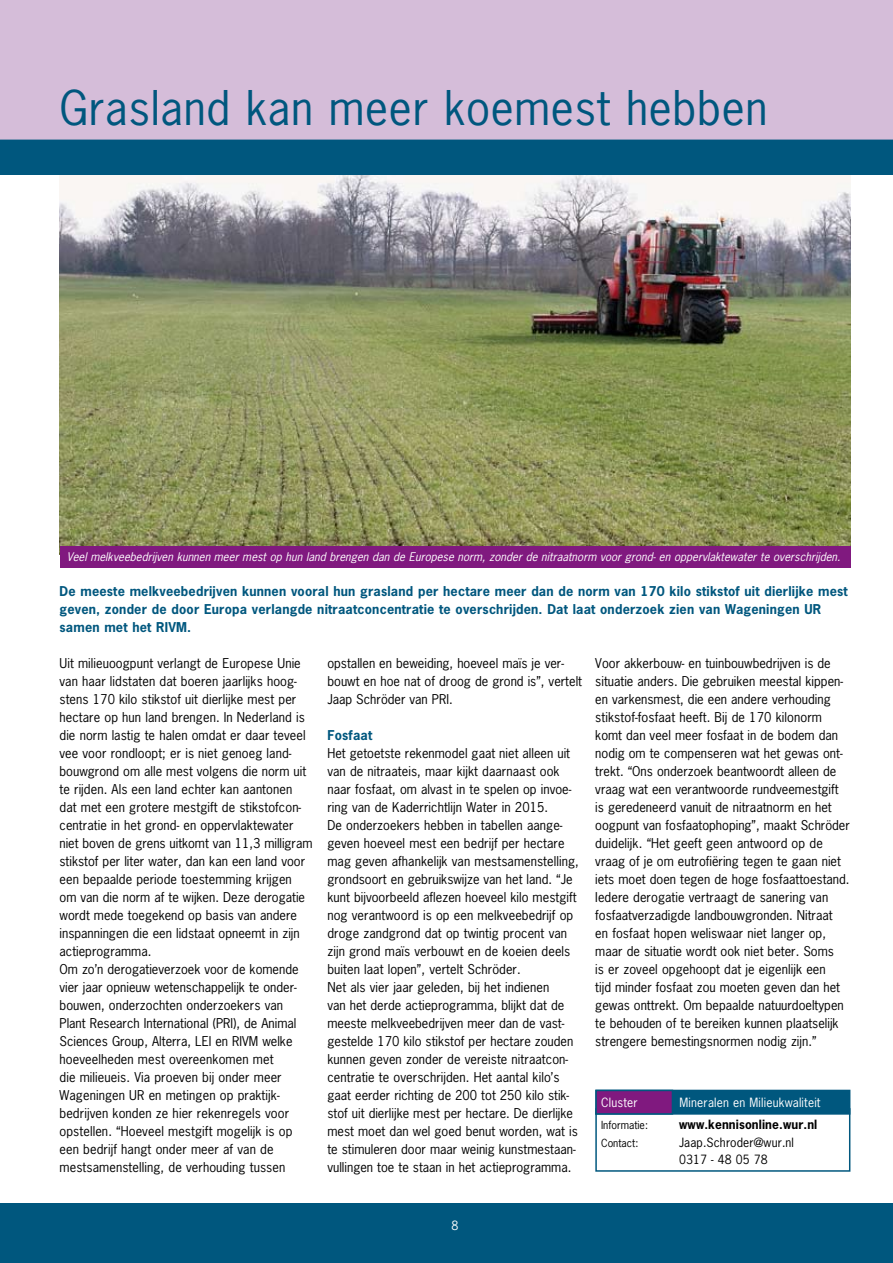
<style>
.page{position:relative;width:893px;height:1263px;background:#fff}
.page>*{position:absolute;margin:0;border:0;box-sizing:border-box;transform-origin:0 0}
.t1{font:45px "News Gothic Std";letter-spacing:.015em;color:#00577e}
.t2{font:12.75px/18px "News Gothic Std";color:#000}
.t3{font:700 12.75px/18px "News Gothic Std";letter-spacing:.015em;color:#00577e}
.t4{font:12px "News Gothic Std";letter-spacing:.015em;color:#fff}
.t5{font:12px/17.2px "News Gothic Std";letter-spacing:.01em;color:#000}
.t6{font:700 12px "News Gothic Std";letter-spacing:.01em;color:#000}
.t7{font:italic 11.25px "News Gothic Std";color:#fff}
.t8{font:10.5px "News Gothic Std";color:#000}
</style>
<div class="page">
<img style="left:60px;top:174px;width:790px;height:373px">
<div style="left:0;top:0;width:893px;height:140px;background:#d5bdd9"></div>
<div style="left:0;top:1203px;width:893px;height:60px;background:#00577e"></div>
<div style="left:0;top:140px;width:893px;height:34px;background:#00577e"></div>
<div style="left:595px;top:1108px;width:255px;height:64px;border:2px solid #00577e"></div>
<div style="left:596px;top:1090px;width:254px;height:24px;background:#00577e"></div>
<div style="left:595px;top:1090px;width:255px;height:25px;border:2px solid #00577e"></div>
<div style="left:596px;top:1090px;width:76px;height:24px;background:#80197f"></div>
<div style="left:595px;top:1090px;width:78px;height:25px;border:2px solid #00577e"></div>
<div style="left:60px;top:547px;width:790px;height:21px;background:#80197f"></div>
<h1 class="t1" style="left:60px;top:79px;width:709px">Grasland kan meer koemest hebben</h1>
<p class="t7" style="left:67px;top:549px;width:778px">Veel melkveebedrijven kunnen meer mest op hun land brengen dan de Europese norm, zonder de nitraatnorm voor grond- en oppervlaktewater te overschrijden.</p>
<p class="t3" style="left:60px;top:582px;width:790px">De meeste melkveebedrijven kunnen vooral hun grasland per hectare meer dan de norm van 170 kilo stikstof uit dierlijke mest geven, zonder de door Europa verlangde nitraatconcentratie te overschrijden. Dat laat onderzoek zien van Wageningen UR samen met het RIVM.</p>
<p class="t2" style="left:595px;top:654px;width:256px">Voor akkerbouw- en tuinbouwbedrijven is de situatie anders. Die gebruiken meestal kippen&shy;en varkensmest, die een andere verhouding stikstof-fosfaat heeft. Bij de 170 kilonorm komt dan veel meer fosfaat in de bodem dan nodig om te compenseren wat het gewas ont&shy;trekt. “Ons onderzoek beantwoordt alleen de vraag wat een verantwoorde rundveemestgift is geredeneerd vanuit de nitraatnorm en het oogpunt van fosfaatophoping”, maakt Schröder duidelijk. “Het geeft geen antwoord op de vraag of je om eutrofiëring tegen te gaan niet iets moet doen tegen de hoge fosfaattoestand.<br>Iedere derogatie vertraagt de sanering van fosfaatverzadigde landbouwgronden. Nitraat<br>en fosfaat hopen weliswaar niet langer op, maar de situatie wordt ook niet beter. Soms<br>is er zoveel opgehoopt dat je eigenlijk een<br>tijd minder fosfaat zou moeten geven dan het gewas onttrekt. Om bepaalde natuurdoeltypen te behouden of te bereiken kunnen plaatselijk strengere bemestingsnormen nodig zijn.”</p>
<p class="t2" style="left:60px;top:654px;width:254px">Uit milieuoogpunt verlangt de Europese Unie van haar lidstaten dat boeren jaarlijks hoog&shy;stens 170 kilo stikstof uit dierlijke mest per hectare op hun land brengen. In Nederland is die norm lastig te halen omdat er daar teveel vee voor rondloopt; er is niet genoeg land&shy;bouwgrond om alle mest volgens die norm uit te rijden. Als een land echter kan aantonen dat met een grotere mestgift de stikstofcon&shy;centratie in het grond- en oppervlaktewater niet boven de grens uitkomt van 11,3 milligram stikstof per liter water, dan kan een land voor een bepaalde periode toestemming krijgen<br>om van die norm af te wijken. Deze derogatie wordt mede toegekend op basis van andere inspanningen die een lidstaat opneemt in zijn actieprogramma.<br>Om zo’n derogatieverzoek voor de komende vier jaar opnieuw wetenschappelijk te onder&shy;bouwen, onderzochten onderzoekers van Plant Research International (PRI), de Animal Sciences Group, Alterra, LEI en RIVM welke hoeveelheden mest overeenkomen met<br>die milieueis. Via proeven bij onder meer Wageningen UR en metingen op praktijk&shy;bedrijven konden ze hier rekenregels voor opstellen. “Hoeveel mestgift mogelijk is op een bedrijf hangt onder meer af van de mestsamenstelling, de verhouding tussen</p>
<p class="t2" style="left:327px;top:654px;width:256px">opstallen en beweiding, hoeveel maïs je ver&shy;bouwt en hoe nat of droog de grond is”, vertelt<br>Jaap Schröder van PRI.</p>
<p class="t3" style="left:327px;top:726px;width:46px">Fosfaat</p>
<p class="t2" style="left:327px;top:744px;width:253px">Het getoetste rekenmodel gaat niet alleen uit van de nitraateis, maar kijkt daarnaast ook naar fosfaat, om alvast in te spelen op invoe&shy;ring van de Kaderrichtlijn Water in 2015.<br>De onderzoekers hebben in tabellen aange&shy;geven hoeveel mest een bedrijf per hectare mag geven afhankelijk van mestsamenstelling, grondsoort en gebruikswijze van het land. “Je kunt bijvoorbeeld aflezen hoeveel kilo mestgift nog verantwoord is op een melkveebedrijf op droge zandgrond dat op twintig procent van zijn grond maïs verbouwt en de koeien deels buiten laat lopen”, vertelt Schröder.<br>Net als vier jaar geleden, bij het indienen<br>van het derde actieprogramma, blijkt dat de meeste melkveebedrijven meer dan de vast&shy;gestelde 170 kilo stikstof per hectare zouden kunnen geven zonder de vereiste nitraatcon&shy;centratie te overschrijden. Het aantal kilo’s gaat eerder richting de 200 tot 250 kilo stik&shy;stof uit dierlijke mest per hectare. De dierlijke mest moet dan wel goed benut worden, wat is te stimuleren door maar weinig kunstmestaan&shy;vullingen toe te staan in het actieprogramma.</p>
<p class="t4" style="left:601px;top:1094px;width:38px">Cluster</p>
<p class="t4" style="left:680px;top:1094px;width:143px">Mineralen en Milieukwaliteit</p>
<p class="t8" style="left:601px;top:1118px;width:48px">Informatie:</p>
<p class="t6" style="left:679px;top:1117px;width:140px">www.kennisonline.wur.nl</p>
<p class="t8" style="left:601px;top:1136px;width:39px">Contact:</p>
<p class="t5" style="left:679px;top:1133px;width:116px">Jaap.Schroder@wur.nl<br>0317 - 48 05 78</p>
</div>
